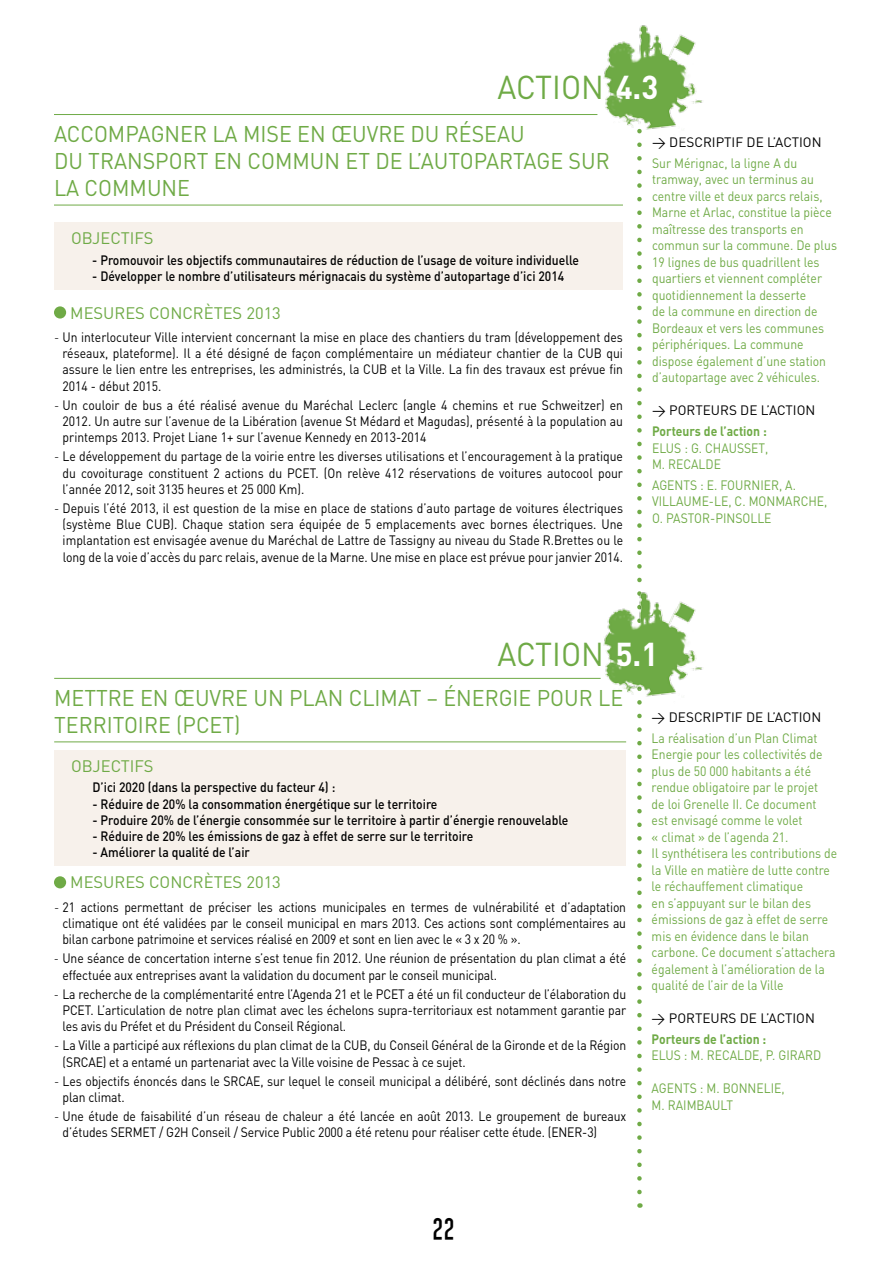
<style>
.page{position:relative;width:893px;height:1263px;background:#fff}
.page>*{position:absolute;margin:0;border:0;box-sizing:border-box;transform-origin:0 0}
.t1{font:32.7px "DIN";color:#6faa46;scale:.95 1}
.t2{font:700 32.7px "DIN";color:#fff;scale:.95 1}
.t3{font:28.95px "Pixochrome";color:#000}
.t4{font:22.5px/27px "DIN";color:#6faa46;scale:.95 1}
.t5{font:16.5px "DIN";color:#6faa46}
.t6{font:13.5px/16.2px "DIN";letter-spacing:-.01em;color:#000;text-align:justify;scale:.9 1}
.t7{font:13.5px/16.5px "DIN";color:#6faa46;scale:.9 1}
.t8{font:500 13.5px "DIN";color:#000;scale:.9 1}
.t9{font:13.5px "DIN";letter-spacing:-.01em;color:#000}
.t10{font:700 13.5px "DIN";color:#6faa46;scale:.9 1}
.s1{font-weight:300}
</style>
<div class="page">
<svg style="left:637px;top:196px;width:5px;height:996px"></svg>
<img style="left:597px;top:25px;width:106px;height:163px">
<div style="left:54px;top:222px;width:569px;height:67px;background:#f7f1eb"></div>
<div style="left:54px;top:306px;width:12px;height:12px;background:#6faa46;border-radius:50%"></div>
<hr style="left:54px;top:114px;width:543px;height:1px;background:#6faa46">
<hr style="left:54px;top:205px;width:569px;height:1px;background:#6faa46">
<img style="left:595px;top:582px;width:108px;height:175px">
<div style="left:54px;top:750px;width:572px;height:116px;background:#f7f1eb"></div>
<div style="left:54px;top:876px;width:12px;height:12px;background:#6faa46;border-radius:50%"></div>
<hr style="left:54px;top:678px;width:547px;height:1px;background:#6faa46">
<hr style="left:54px;top:742px;width:572px;height:1px;background:#6faa46">
<h1 class="t1" style="left:497px;top:67px;width:36px">Action</h1>
<h1 class="t2" style="left:616px;top:65px;width:46px">4.3</h1>
<h3 class="t4" style="left:54px;top:120px;width:28px">Accompagnerlamiseenœuvreduréseau dutransportencommunetdel</h3>
<h3 class="t4" style="left:417px;top:147px;width:18px">’autopartagesur</h3>
<h3 class="t4" style="left:54px;top:174px;width:15px">lacommune</h3>
<p class="t5" style="left:71px;top:228px;width:21px">Objectifs</p>
<p class="t8" style="left:92px;top:251px;width:542px">- Promouvoir les objectifs communautaires de réduction de l’usage de voiture individuelle</p>
<p class="t8" style="left:92px;top:267px;width:526px">- développer le nombre d’utilisateurs mérignacais du système d’autopartage d’ici 2014</p>
<p class="t5" style="left:70px;top:302px;width:25px">Mesuresconcr</p>
<p class="t5" style="left:204px;top:302px;width:18px">ètes</p>
<p class="t5" style="left:246px;top:302px;width:36px">2013</p>
<p class="t6" style="left:63px;top:329px;width:624px;text-indent:-9px"><span class="s1">-</span> Un interlocuteur Ville intervient concernant la mise en place des chantiers du tram (développement des réseaux, plateforme). Il a été désigné de façon complémentaire un médiateur chantier de la CUB qui assure le lien entre les entreprises, les administrés, la CUB et la Ville. La fin des travaux est prévue fin 2014 - début 2015.</p>
<p class="t6" style="left:63px;top:396px;width:624px;text-indent:-9px"><span class="s1">-</span> Un couloir de bus a été réalisé avenue du Maréchal Leclerc (angle 4 chemins et rue Schweitzer) en 2012. Un autre sur l’avenue de la Libération (avenue St Médard et Magudas), présenté à la population au printemps 2013. Projet Liane 1+ sur l’avenue Kennedy en 2013-2014</p>
<p class="t6" style="left:63px;top:448px;width:624px;text-indent:-8px"><span class="s1">-</span> Le développement du partage de la voirie entre les diverses utilisations et l’encouragement à la pratique du covoiturage constituent 2 actions du PCET. (On relève 412 réservations de voitures autocool pour l’année 2012, soit 3135 heures et 25 000 Km).</p>
<p class="t6" style="left:63px;top:500px;width:624px;text-indent:-8px"><span class="s1">-</span> Depuis l’été 2013, il est question de la mise en place de stations d’auto partage de voitures électriques (système Blue CUB). Chaque station sera équipée de 5 emplacements avec bornes électriques. Une implantation est envisagée avenue du Maréchal de Lattre de Tassigny au niveau du Stade R. Brettes ou le long de la voie d’accès du parc relais, avenue de la Marne. Une mise en place est prévue pour janvier 2014.</p>
<p class="t9" style="left:652px;top:134px;width:35px">&gt; Descriptifdel</p>
<p class="t9" style="left:773px;top:134px;width:11px">’action</p>
<p class="t7" style="left:652px;top:154px;width:207px">Sur Mérignac, la ligne A du tramway, avec un terminus au centre ville et deux parcs relais,<br>Marne et Arlac, constitue la pièce maîtresse des transports en commun sur la commune. De plus<br>19 lignes de bus quadrillent les quartiers et viennent compléter quotidiennement la desserte<br>de la commune en direction de<br>Bordeaux et vers les communes périphériques. La commune dispose également d’une station d’autopartage avec 2 véhicules.</p>
<p class="t9" style="left:652px;top:402px;width:35px">&gt; Porteursdel</p>
<p class="t9" style="left:767px;top:402px;width:11px">’action</p>
<p class="t10" style="left:652px;top:422px;width:129px">Porteurs de l’action :</p>
<p class="t7" style="left:652px;top:439px;width:15px">Elus</p>
<p class="t7" style="left:652px;top:439px;width:131px;text-indent:32px">: G. CHAUSSET,<br>M. RECALDE</p>
<p class="t7" style="left:652px;top:476px;width:16px">Agents</p>
<p class="t7" style="left:652px;top:476px;width:196px;text-indent:48px">: E. FOURNIER, A.<br>VILLAUME-LE, C. MONMARCHE,<br>O. PASTOR-PINSOLLE</p>
<h1 class="t1" style="left:497px;top:634px;width:36px">Action</h1>
<h1 class="t2" style="left:616px;top:632px;width:46px">5.1</h1>
<h3 class="t4" style="left:54px;top:684px;width:32px">Mettreenœuvreun</h3>
<h3 class="t4" style="left:289px;top:684px;width:26px">Plan</h3>
<h3 class="t4" style="left:349px;top:684px;width:26px">Climat</h3>
<h3 class="t4" style="left:427px;top:684px;width:25px">– énergiepourle</h3>
<h3 class="t4" style="left:54px;top:711px;width:13px">territoire</h3>
<h3 class="t4" style="left:176px;top:711px;width:69px">(PCET)</h3>
<p class="t5" style="left:71px;top:756px;width:21px">Objectifs</p>
<p class="t8" style="left:92px;top:779px;width:271px">D’ici 2020 (dans la perspective du facteur 4) :</p>
<p class="t8" style="left:92px;top:795px;width:385px">- Réduire de 20% la consommation énergétique sur le territoire</p>
<p class="t8" style="left:92px;top:811px;width:530px">- Produire 20% de l’énergie consommée sur le territoire à partir d’énergie renouvelable</p>
<p class="t8" style="left:92px;top:827px;width:425px">- Réduire de 20% les émissions de gaz à effet de serre sur le territoire</p>
<p class="t8" style="left:92px;top:844px;width:176px">- améliorer la qualité de l’air</p>
<p class="t5" style="left:70px;top:872px;width:25px">Mesuresconcr</p>
<p class="t5" style="left:204px;top:872px;width:18px">ètes</p>
<p class="t5" style="left:246px;top:872px;width:36px">2013</p>
<p class="t6" style="left:62px;top:899px;width:628px;text-indent:-8px"><span class="s1">-</span> 21 actions permettant de préciser les actions municipales en termes de vulnérabilité et d’adaptation climatique ont été validées par le conseil municipal en mars 2013. Ces actions sont complémentaires au bilan carbone patrimoine et services réalisé en 2009 et sont en lien avec le « 3 x 20 % ».</p>
<p class="t6" style="left:62px;top:950px;width:628px;text-indent:-8px"><span class="s1">-</span> Une séance de concertation interne s’est tenue fin 2012. Une réunion de présentation du plan climat a été effectuée aux entreprises avant la validation du document par le conseil municipal.</p>
<p class="t6" style="left:63px;top:985px;width:628px;text-indent:-9px"><span class="s1">-</span> La recherche de la complémentarité entre l’Agenda 21 et le PCET a été un fil conducteur de l’élaboration du PCET. L’articulation de notre plan climat avec les échelons supra-territoriaux est notamment garantie par les avis du Préfet et du Président du Conseil Régional.</p>
<p class="t6" style="left:63px;top:1037px;width:628px;text-indent:-9px"><span class="s1">-</span> La Ville a participé aux réflexions du plan climat de la CUB, du Conseil Général de la Gironde et de la Région (SRCAE) et a entamé un partenariat avec la Ville voisine de Pessac à ce sujet.</p>
<p class="t6" style="left:63px;top:1072px;width:628px;text-indent:-9px"><span class="s1">-</span> Les objectifs énoncés dans le SRCAE, sur lequel le conseil municipal a délibéré, sont déclinés dans notre plan climat.</p>
<p class="t6" style="left:63px;top:1108px;width:628px;text-indent:-8px"><span class="s1">-</span> Une étude de faisabilité d’un réseau de chaleur a été lancée en août 2013. Le groupement de bureaux d’études SERMET / G2H Conseil / Service Public 2000 a été retenu pour réaliser cette étude. (ENER-3)</p>
<p class="t9" style="left:652px;top:708px;width:35px">&gt; Descriptifdel</p>
<p class="t9" style="left:772px;top:708px;width:11px">’action</p>
<p class="t7" style="left:652px;top:729px;width:208px">La réalisation d’un Plan Climat<br>Energie pour les collectivités de plus de 50 000 habitants a été rendue obligatoire par le projet<br>de loi Grenelle II. Ce document<br>est envisagé comme le volet<br>« climat » de l’agenda 21.<br>Il synthétisera les contributions de la Ville en matière de lutte contre le réchauffement climatique<br>en s’appuyant sur le bilan des émissions de gaz à effet de serre mis en évidence dans le bilan carbone. Ce document s’attachera également à l’amélioration de la qualité de l’air de la Ville</p>
<p class="t9" style="left:652px;top:1010px;width:35px">&gt; Porteursdel</p>
<p class="t9" style="left:766px;top:1010px;width:11px">’action</p>
<p class="t10" style="left:652px;top:1030px;width:129px">Porteurs de l’action :</p>
<p class="t7" style="left:652px;top:1047px;width:15px">Elus</p>
<p class="t7" style="left:684px;top:1047px;width:154px">: M. RECALDE, P. GIRARD</p>
<p class="t7" style="left:652px;top:1080px;width:16px">Agents</p>
<p class="t7" style="left:652px;top:1080px;width:149px;text-indent:48px">: M. BONNELIE,<br>M. RAIMBAULT</p>
<h2 class="t3" style="left:429px;top:1218px;width:30px">22</h2>
</div>
